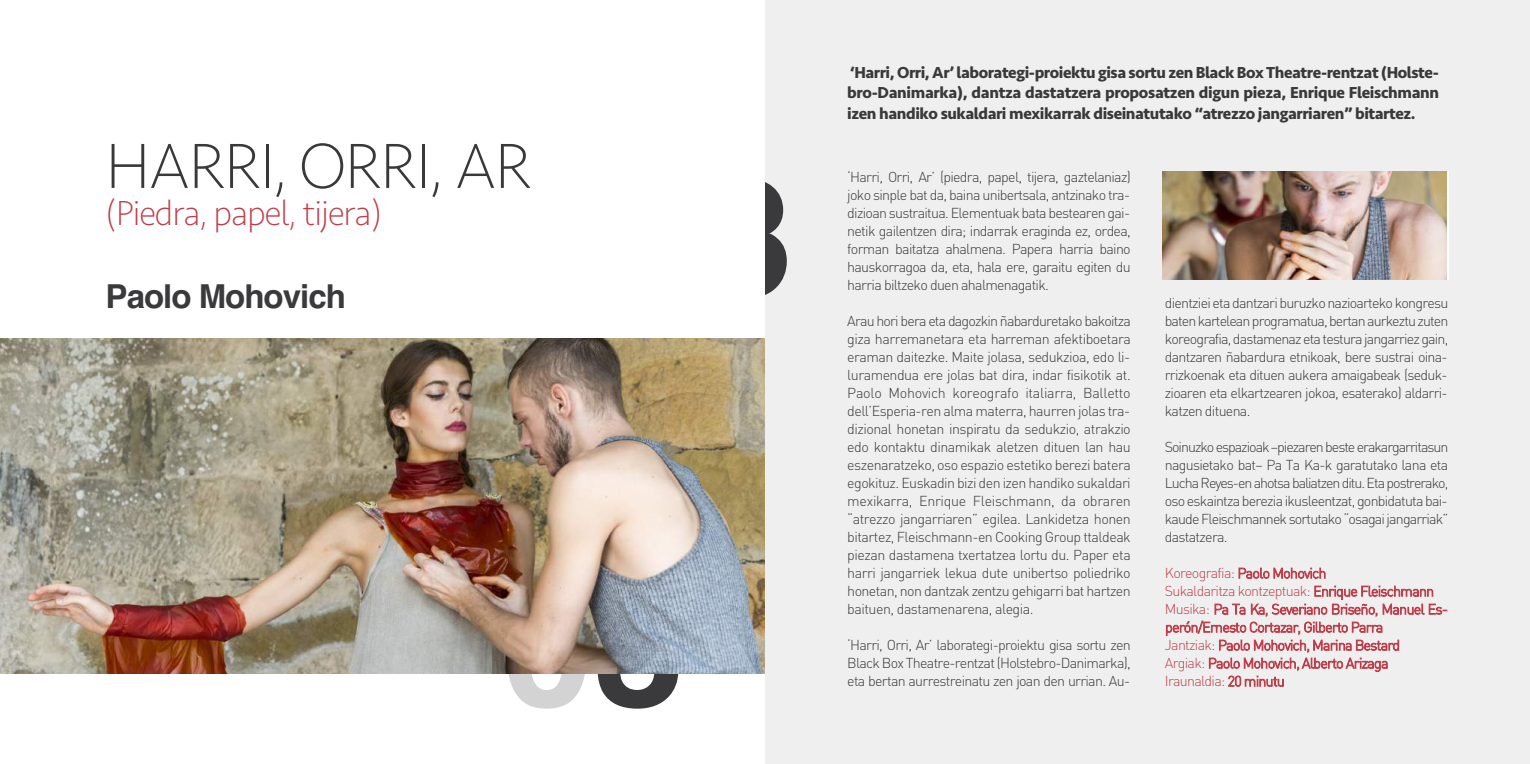
<style>
.page{position:relative;width:1530px;height:764px;background:#fff}
.page>*{position:absolute;margin:0;border:0;box-sizing:border-box;transform-origin:0 0}
.t1{font:700 165px "Helvetica";color:#d3d3d4}
.t2{font:700 165px "Helvetica";color:#3a3a3c}
.t3{font:200 66px "Seravek";letter-spacing:-.025em;color:#39383a}
.t4{font:200 36px "Seravek";letter-spacing:-.025em;color:#be3f4b}
.t5{font:700 33px "Helvetica";letter-spacing:-.03em;color:#3a3a3c}
.t6{font:700 16.5px/20.1px "Seravek";letter-spacing:-.025em;color:#39383a;text-align:justify}
.t7{font:300 14.25px/18px "DIN";letter-spacing:-.05em;color:#39383a;text-align:justify}
.t8{font:300 14.25px/18px "DIN";letter-spacing:-.05em;color:#be3f4b}
.s1{color:#3a3a3c}
</style>
<div class="page">
<div style="left:765px;top:0;width:764px;height:764px;background:#efefef"></div>
<img style="left:0;top:338px;width:765px;height:336px">
<img style="left:1162px;top:172px;width:283px;height:108px">
<h2 class="t3" style="left:106px;top:127px;width:428px">HARRI, ORRI, AR</h2>
<h3 class="t4" style="left:106px;top:192px;width:278px">(Piedra, papel, tijera)</h3>
<h3 class="t5" style="left:106px;top:277px;width:242px">Paolo Mohovich</h3>
<h1 class="t2" style="left:701px;top:142px;width:93px">3</h1>
<h1 class="t1" style="left:501px;top:552px;width:185px">0<span class="s1">3</span></h1>
<p class="t6" style="left:847px;top:63px;width:593px">‘Harri, Orri, Ar’ laborategi-proiektu gisa sortu zen Black Box Theatre-rentzat (Holste&shy;bro-Danimarka), dantza dastatzera proposatzen digun pieza, Enrique Fleischmann izen handiko sukaldari mexikarrak diseinatutako “atrezzo jangarriaren” bitartez.</p>
<p class="t7" style="left:847px;top:168px;width:285px">‘Harri, Orri, Ar’ (piedra, papel, tijera, gaztelaniaz) joko sinple bat da, baina unibertsala, antzinako tra&shy;dizioan sustraitua. Elementuak bata bestearen gai&shy;netik gailentzen dira; indarrak eraginda ez, ordea, forman baitatza ahalmena. Papera harria baino hauskorragoa da, eta, hala ere, garaitu egiten du harria biltzeko duen ahalmenagatik.</p>
<p class="t7" style="left:847px;top:312px;width:285px">Arau hori bera eta dagozkin ñabarduretako bakoitza giza harremanetara eta harreman afektiboetara eraman daitezke. Maite jolasa, sedukzioa, edo li&shy;luramendua ere jolas bat dira, indar fisikotik at.<br>Paolo Mohovich koreografo italiarra, Balletto dell’Esperia-ren alma materra, haurren jolas tra&shy;dizional honetan inspiratu da sedukzio, atrakzio edo kontaktu dinamikak aletzen dituen lan hau eszenaratzeko, oso espazio estetiko berezi batera egokituz. Euskadin bizi den izen handiko sukaldari mexikarra, Enrique Fleischmann, da obraren “atrezzo jangarriaren” egilea. Lankidetza honen bitartez, Fleischmann-en Cooking Group ttaldeak piezan dastamena txertatzea lortu du. Paper eta harri jangarriek lekua dute unibertso poliedriko honetan, non dantzak zentzu gehigarri bat hartzen baituen, dastamenarena, alegia.</p>
<p class="t7" style="left:847px;top:636px;width:285px">‘Harri, Orri, Ar’ laborategi-proiektu gisa sortu zen Black Box Theatre-rentzat (Holstebro-Danimarka), eta bertan aurrestreinatu zen joan den urrian. Au-</p>
<p class="t7" style="left:1164px;top:295px;width:285px">dientziei eta dantzari buruzko nazioarteko kongresu baten kartelean programatua, bertan aurkeztu zuten koreografia, dastamenaz eta testura jangarriez gain, dantzaren ñabardura etnikoak, bere sustrai oina&shy;rrizkoenak eta dituen aukera amaigabeak (seduk&shy;zioaren eta elkartzearen jokoa, esaterako) aldarri&shy;katzen dituena.</p>
<p class="t7" style="left:1164px;top:439px;width:285px">Soinuzko espazioak —piezaren beste erakargarritasun nagusietako bat— Pa Ta Ka-k garatutako lana eta Lucha Reyes-en ahotsa baliatzen ditu. Eta postrerako, oso eskaintza berezia ikusleentzat, gonbidatuta bai&shy;kaude Fleischmannek sortutako “osagai jangarriak” dastatzera.</p>
<p class="t8" style="left:1164px;top:564px;width:284px">Koreografia: Paolo Mohovich<br>Sukaldaritza kontzeptuak: Enrique Fleischmann Musika: Pa Ta Ka, Severiano Briseño, Manuel Es&shy;perón/Ernesto Cortazar, Gilberto Parra<br>Jantziak: Paolo Mohovich, Marina Bestard<br>Argiak: Paolo Mohovich, Alberto Arizaga Iraunaldia: 20 minutu</p>
</div>
